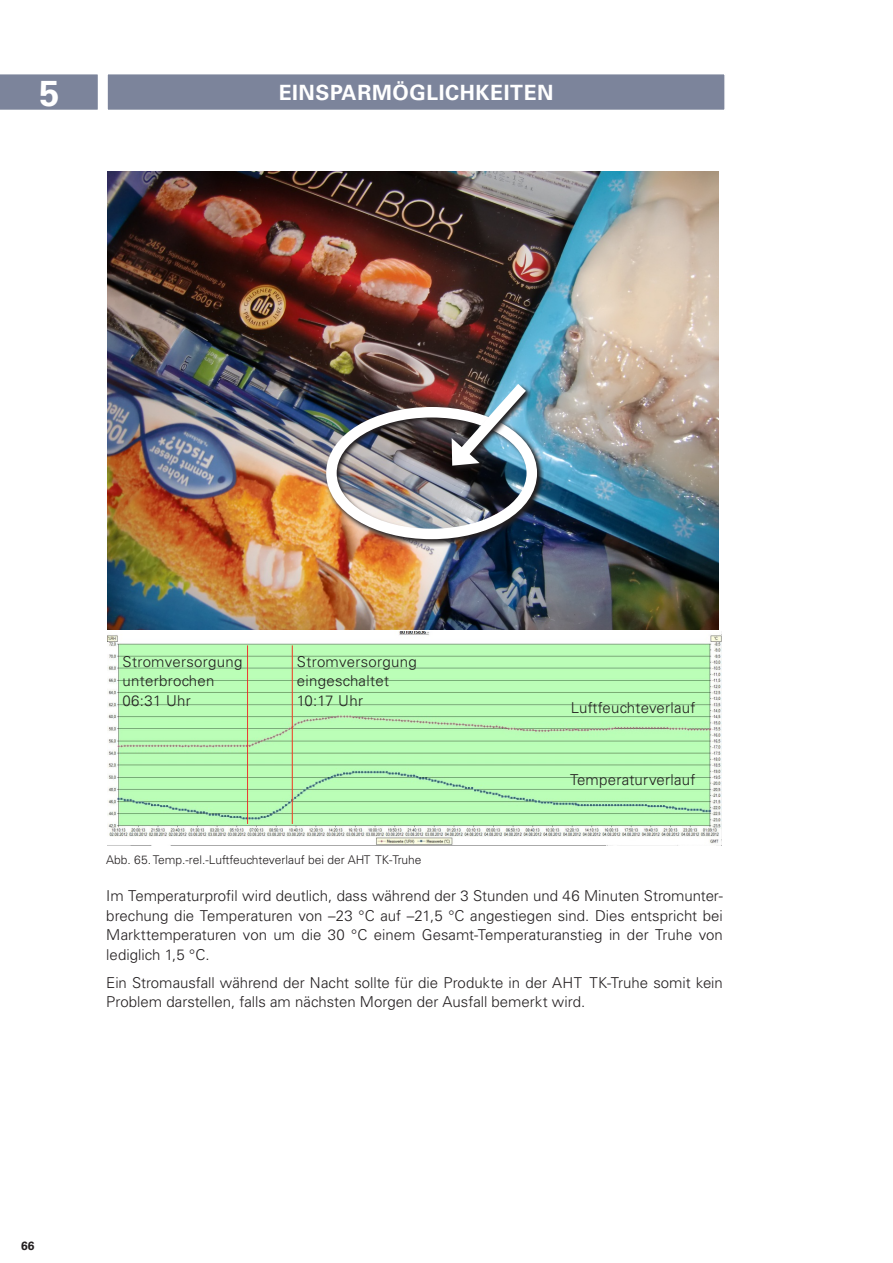
<style>
.page{position:relative;width:893px;height:1263px;background:#fff}
.page>*{position:absolute;margin:0;border:0;box-sizing:border-box;transform-origin:0 0}
.Univers_bold_14_15{font:700 36px "Univers LT";color:#fff}
.Univers_bold_14_15-2{font:700 21px "Univers LT";letter-spacing:.03em;color:#fff}
.Univers_light_block{font:300 15px/19.5px "Univers LT";color:#231f20;text-align:justify}
.Univers_light_block-2{font:300 15px/19.5px "Univers LT";letter-spacing:.02em;color:#231f20}
.BU_Univers_8_9{font:300 12px "Univers LT";color:#231f20}
.t1{font:700 12px "Univers LT";color:#231f20}
</style>
<div class="page">
<div style="left:0;top:74px;width:98px;height:36px;background:#7c849b"></div>
<div style="left:107px;top:74px;width:618px;height:36px;background:#7c849b"></div>
<img style="left:108px;top:172px;width:610px;height:457px">
<img style="left:324px;top:405px;width:220px;height:142px">
<div style="left:326px;top:407px;width:211px;height:132px;border:10px solid #fff;border-radius:50%"></div>
<svg style="left:450px;top:471px;width:83px;height:2px"></svg>
<img style="left:445px;top:372px;width:92px;height:99px">
<img style="left:108px;top:632px;width:613px;height:213px">
<hr style="left:247px;top:645px;width:1px;height:179px;background:#fff">
<hr style="left:292px;top:645px;width:1px;height:179px;background:#fff">
<p class="Univers_bold_14_15" style="left:39px;top:72px;width:22px">5</p>
<p class="Univers_bold_14_15-2" style="left:279px;top:80px;width:276px">EINSPARMÖGLICHKEITEN</p>
<p class="Univers_light_block-2" style="left:123px;top:651px;width:121px">Stromversorgung unterbrochen<br>06:31 Uhr</p>
<p class="Univers_light_block-2" style="left:297px;top:651px;width:121px">Stromversorgung eingeschaltet<br>10:17 Uhr</p>
<p class="Univers_light_block-2" style="left:571px;top:698px;width:126px">Luftfeuchteverlauf</p>
<p class="Univers_light_block-2" style="left:570px;top:770px;width:127px">Temperaturverlauf</p>
<p class="BU_Univers_8_9" style="left:106px;top:853px;width:317px">Abb. 65. Temp.-rel.-Luftfeuchteverlauf bei der AHT TK-Truhe</p>
<p class="Univers_light_block" style="left:106px;top:886px;width:618px">Im Temperaturprofil wird deutlich, dass während der 3 Stunden und 46 Minuten Stromunter&shy;brechung die Temperaturen von –23 °C auf –21,5 °C angestiegen sind. Dies entspricht bei Markttemperaturen von um die 30 °C einem Gesamt-Temperaturanstieg in der Truhe von lediglich 1,5 °C.</p>
<p class="Univers_light_block" style="left:106px;top:973px;width:618px">Ein Stromausfall während der Nacht sollte für die Produkte in der AHT TK-Truhe somit kein<br>Problem darstellen, falls am nächsten Morgen der Ausfall bemerkt wird.</p>
<p class="t1" style="left:21px;top:1239px;width:15px">66</p>
</div>
